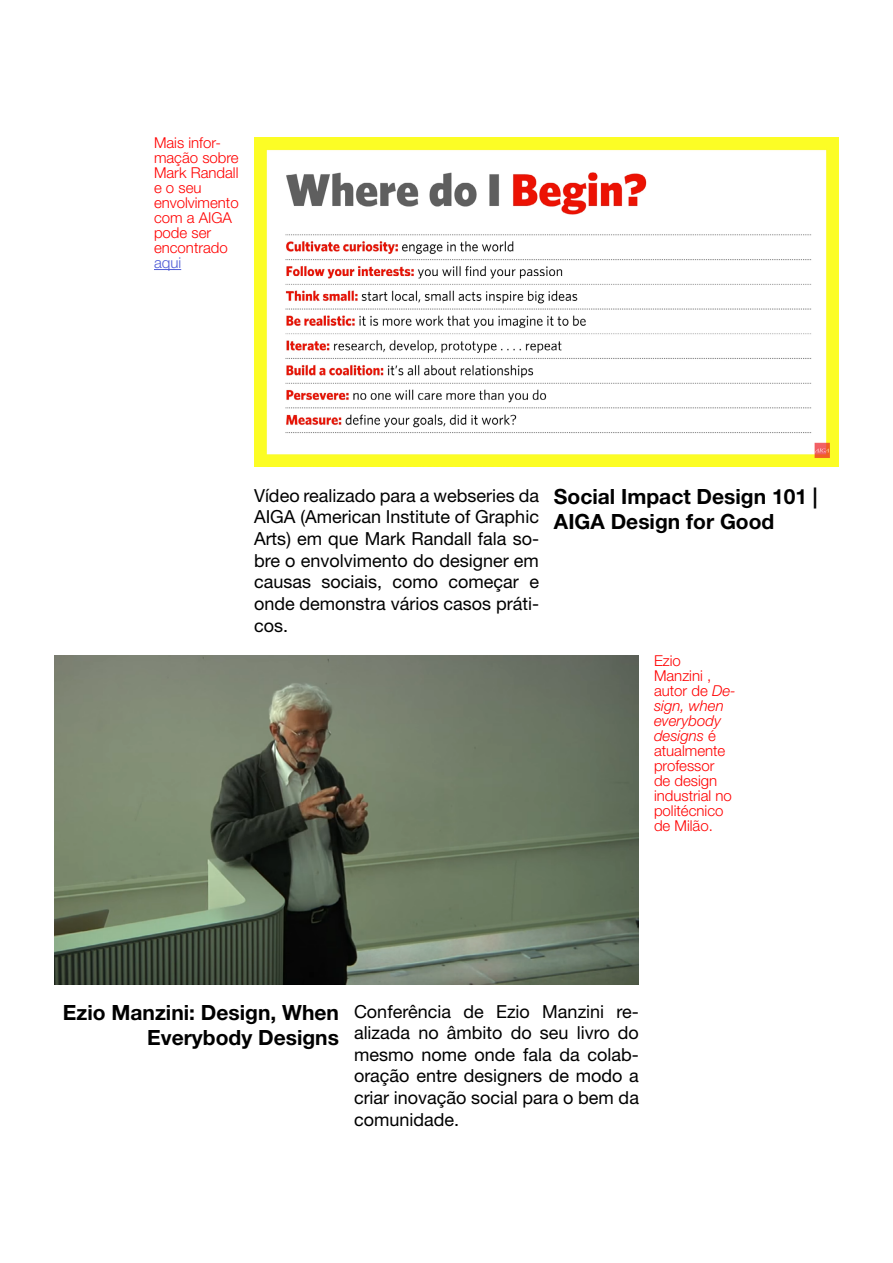
<style>
.page{position:relative;width:893px;height:1263px;background:#fff}
.page>*{position:absolute;margin:0;border:0;box-sizing:border-box;transform-origin:0 0}
.t1{font:700 21px/25.2px "Helvetica Neue LT Std";color:#000}
.t2{font:18px/21.6px "Helvetica Neue LT Std";color:#000;text-align:justify}
.t3{font:300 15px/15px "Helvetica Neue LT Std";color:#f00}
.t4{font:300 15px "Helvetica Neue LT Std";color:#4f5cd6}
.s1{font-style:italic}
</style>
<div class="page">
<img style="left:254px;top:137px;width:585px;height:329px">
<svg style="left:154px;top:269px;width:27px;height:1px"></svg>
<img style="left:54px;top:655px;width:585px;height:330px">
<p class="t3" style="left:154px;top:135px;width:86px">Mais infor&shy;mação sobre<br>Mark Randall e o seu envolvimento com a AIGA pode ser encontrado</p>
<p class="t4" style="left:154px;top:254px;width:29px">aqui</p>
<p class="t2" style="left:254px;top:484px;width:286px">Vídeo realizado para a webseries da AIGA (American Institute of Graphic Arts) em que Mark Randall fala so&shy;bre o envolvimento do designer em causas sociais, como começar e onde demonstra vários casos práti&shy;cos.</p>
<p class="t1" style="left:554px;top:483px;width:265px">Social Impact Design 101 |<br>AIGA Design for Good</p>
<p class="t3" style="left:654px;top:653px;width:83px">Ezio<br>Manzini , autor de <span class="s1">De&shy;sign, when everybody designs</span> é atualmente professor<br>de design industrial no politécnico de Milão.</p>
<p class="t1" style="left:63px;top:999px;width:278px;text-align:right">Ezio Manzini: Design, When<br>Everybody Designs</p>
<p class="t2" style="left:354px;top:1000px;width:286px">Conferência de Ezio Manzini re&shy;alizada no âmbito do seu livro do mesmo nome onde fala da colab&shy;oração entre designers de modo a criar inovação social para o bem da comunidade.</p>
</div>
